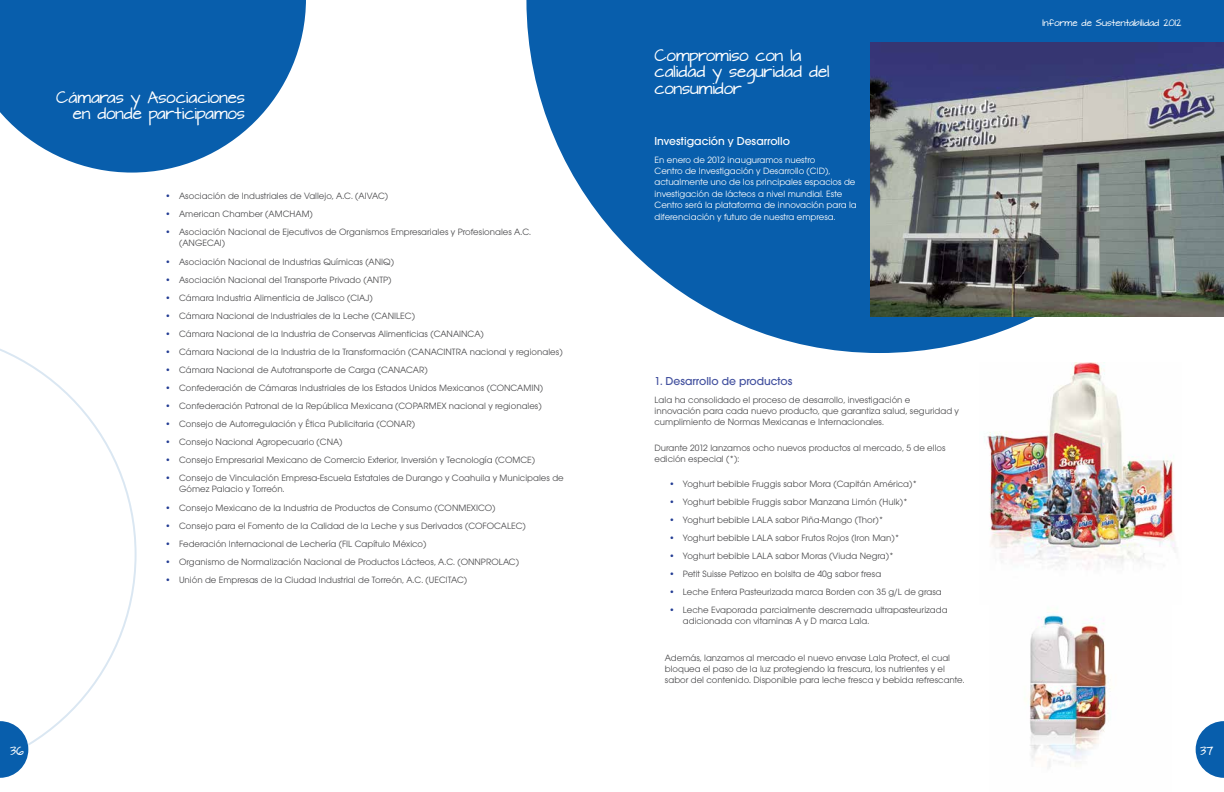
<style>
.page{position:relative;width:1224px;height:792px;background:#fff}
.page>*{position:absolute;margin:0;border:0;box-sizing:border-box;transform-origin:0 0}
.t1{font:14px/16.8px "Architects Daughter";color:#fff;text-align:right}
.t2{font:500 12px "Avant Gard EF";color:#fff}
.t3{font:500 12px "Avant Gard EF";color:#43519f}
.t4{font:10px "Architects Daughter";color:#fff}
.t5{font:9.5px/11.4px "Avant Gard EF";color:#4d4d4f}
.t6{font:9.5px/11.4px "Avant Gard EF";color:#fff}
.t7{font:8px "Architects Daughter";color:#fff}
.s1{font-weight:500;color:#233d94}
</style>
<div class="page">
<svg style="left:0;top:349px;width:137px;height:404px"></svg>
<svg style="left:0;top:721px;width:28px;height:57px"></svg>
<svg style="left:1196px;top:721px;width:28px;height:57px"></svg>
<svg style="left:0;top:0;width:306px;height:173px;fill:#085eac"></svg>
<svg style="left:526px;top:0;width:698px;height:353px;fill:#085eac"></svg>
<img style="left:871px;top:43px;width:353px;height:274px">
<img style="left:984px;top:363px;width:191px;height:207px">
<img style="left:1024px;top:613px;width:86px;height:154px">
<h1 class="t1" style="left:56px;top:90px;width:190px">Cámaras y Asociaciones en donde participamos</h1>
<p class="t5" style="left:165px;top:190px;width:225px"><span class="s1">•</span> Asociación de Industriales de Vallejo, A.C. (AIVAC)</p>
<p class="t5" style="left:165px;top:208px;width:150px"><span class="s1">•</span> American Chamber (AMCHAM)</p>
<p class="t5" style="left:179px;top:226px;width:354px;text-indent:-14px"><span class="s1">•</span> Asociación Nacional de Ejecutivos de Organismos Empresariales y Profesionales A.C. (ANGECAI)</p>
<p class="t5" style="left:165px;top:256px;width:231px"><span class="s1">•</span> Asociación Nacional de Industrias Químicas (ANIQ)</p>
<p class="t5" style="left:165px;top:274px;width:228px"><span class="s1">•</span> Asociación Nacional del Transporte Privado (ANTP)</p>
<p class="t5" style="left:165px;top:292px;width:209px"><span class="s1">•</span> Cámara Industria Alimenticia de Jalisco (CIAJ)</p>
<p class="t5" style="left:165px;top:310px;width:252px"><span class="s1">•</span> Cámara Nacional de Industriales de la Leche (CANILEC)</p>
<p class="t5" style="left:165px;top:328px;width:320px"><span class="s1">•</span> Cámara Nacional de la Industria de Conservas Alimenticias (CANAINCA)</p>
<p class="t5" style="left:165px;top:346px;width:399px"><span class="s1">•</span> Cámara Nacional de la Industria de la Transformación (CANACINTRA nacional y regionales)</p>
<p class="t5" style="left:165px;top:364px;width:264px"><span class="s1">•</span> Cámara Nacional de Autotransporte de Carga (CANACAR)</p>
<p class="t5" style="left:165px;top:382px;width:380px"><span class="s1">•</span> Confederación de Cámaras Industriales de los Estados Unidos Mexicanos (CONCAMIN)</p>
<p class="t5" style="left:165px;top:400px;width:378px"><span class="s1">•</span> Confederación Patronal de la República Mexicana (COPARMEX nacional y regionales)</p>
<p class="t5" style="left:165px;top:418px;width:252px"><span class="s1">•</span> Consejo de Autorregulación y Ética Publicitaria (CONAR)</p>
<p class="t5" style="left:165px;top:436px;width:179px"><span class="s1">•</span> Consejo Nacional Agropecuario (CNA)</p>
<p class="t5" style="left:165px;top:454px;width:372px"><span class="s1">•</span> Consejo Empresarial Mexicano de Comercio Exterior, Inversión y Tecnología (COMCE)</p>
<p class="t5" style="left:179px;top:472px;width:386px;text-indent:-14px"><span class="s1">•</span> Consejo de Vinculación Empresa-Escuela Estatales de Durango y Coahuila y Municipales de<br>Gómez Palacio y Torreón.</p>
<p class="t5" style="left:165px;top:502px;width:332px"><span class="s1">•</span> Consejo Mexicano de la Industria de Productos de Consumo (CONMEXICO)</p>
<p class="t5" style="left:165px;top:520px;width:362px"><span class="s1">•</span> Consejo para el Fomento de la Calidad de la Leche y sus Derivados (COFOCALEC)</p>
<p class="t5" style="left:165px;top:538px;width:263px"><span class="s1">•</span> Federación Internacional de Lechería (FIL Capítulo México)</p>
<p class="t5" style="left:165px;top:556px;width:356px"><span class="s1">•</span> Organismo de Normalización Nacional de Productos Lácteos, A.C. (ONNPROLAC)</p>
<p class="t5" style="left:165px;top:574px;width:304px"><span class="s1">•</span> Unión de Empresas de la Ciudad Industrial de Torreón, A.C. (UECITAC)</p>
<h1 class="t1" style="left:655px;top:48px;width:176px;text-align:left">Compromiso con la calidad y seguridad del consumidor</h1>
<p class="t2" style="left:655px;top:134px;width:137px">Investigación y Desarrollo</p>
<p class="t6" style="left:655px;top:154px;width:204px">En enero de 2012 inauguramos nuestro<br>Centro de Investigación y Desarrollo (CID), actualmente uno de los principales espacios de investigación de lácteos a nivel mundial. Este Centro será la plataforma de innovación para la diferenciación y futuro de nuestra empresa.</p>
<p class="t3" style="left:655px;top:374px;width:140px">1. Desarrollo de productos</p>
<p class="t5" style="left:655px;top:394px;width:306px">Lala ha consolidado el proceso de desarrollo, investigación e innovación para cada nuevo producto, que garantiza salud, seguridad y cumplimiento de Normas Mexicanas e Internacionales.</p>
<p class="t5" style="left:655px;top:442px;width:293px">Durante 2012 lanzamos ocho nuevos productos al mercado, 5 de ellos edición especial (*):</p>
<p class="t5" style="left:669px;top:478px;width:250px"><span class="s1">•</span> Yoghurt bebible Fruggis sabor Mora (Capitán América)*</p>
<p class="t5" style="left:669px;top:496px;width:241px"><span class="s1">•</span> Yoghurt bebible Fruggis sabor Manzana Limón (Hulk)*</p>
<p class="t5" style="left:669px;top:514px;width:216px"><span class="s1">•</span> Yoghurt bebible LALA sabor Piña-Mango (Thor)*</p>
<p class="t5" style="left:669px;top:532px;width:232px"><span class="s1">•</span> Yoghurt bebible LALA sabor Frutos Rojos (Iron Man)*</p>
<p class="t5" style="left:669px;top:550px;width:227px"><span class="s1">•</span> Yoghurt bebible LALA sabor Moras (Viuda Negra)*</p>
<p class="t5" style="left:669px;top:568px;width:214px"><span class="s1">•</span> Petit Suisse Petizoo en bolsita de 40g sabor fresa</p>
<p class="t5" style="left:669px;top:586px;width:275px"><span class="s1">•</span> Leche Entera Pasteurizada marca Borden con 35 g/L de grasa</p>
<p class="t5" style="left:683px;top:604px;width:266px;text-indent:-14px"><span class="s1">•</span> Leche Evaporada parcialmente descremada ultrapasteurizada adicionada con vitaminas A y D marca Lala.</p>
<p class="t5" style="left:665px;top:652px;width:301px">Además, lanzamos al mercado el nuevo envase Lala Protect, el cual bloquea el paso de la luz protegiendo la frescura, los nutrientes y el sabor del contenido. Disponible para leche fresca y bebida refrescante.</p>
<p class="t7" style="left:1043px;top:17px;width:140px">Informe de Sustentabilidad 2012</p>
<p class="t4" style="left:10px;top:744px;width:15px">36</p>
<p class="t4" style="left:1200px;top:744px;width:15px">37</p>
</div>
